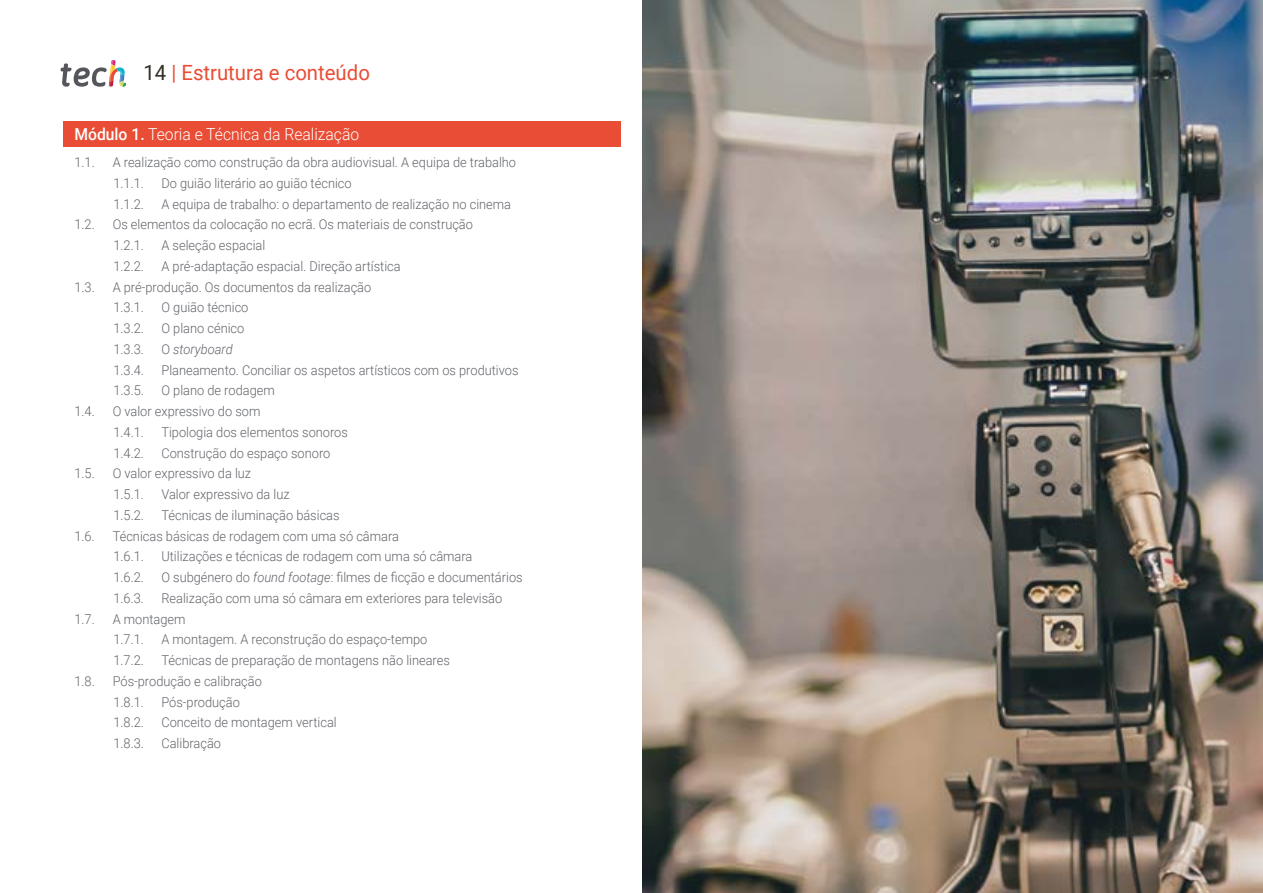
<style>
.page{position:relative;width:1263px;height:893px;background:#fff}
.page>*{position:absolute;margin:0;border:0;box-sizing:border-box;transform-origin:0 0}
.t1{font:21px "Roboto";color:#e94d35}
.t2{font:300 16.5px "Roboto";color:#fff;scale:.95 1}
.t3{font:300 13.5px/20.7px "Roboto";color:#61646a;scale:.95 1}
.t4{font:italic 300 13.5px "Roboto";color:#61646a;scale:.95 1}
.s1{color:#312e20}
.s2{font-weight:500}
.s3{font-style:normal}
.s4{font-style:italic}
</style>
<div class="page">
<img style="left:642px;top:0;width:621px;height:893px">
<svg style="left:61px;top:60px;width:65px;height:27px"></svg>
<div style="left:63px;top:121px;width:558px;height:25px;background:#e94d35"></div>
<h1 class="t1" style="left:144px;top:57px;width:228px"><span class="s1">14</span> | Estrutura e conteúdo</h1>
<p class="t2" style="left:74px;top:123px;width:301px"><span class="s2">Módulo 1.</span> Teoria e Técnica da Realização</p>
<p class="t3" style="left:74px;top:151px;width:23px">1.1.</p>
<p class="t3" style="left:113px;top:151px;width:426px">A realização como construção da obra audiovisual. A equipa de trabalho<br>1.1.1.</p>
<p class="t3" style="left:161px;top:172px;width:202px">Do guião literário ao guião técnico</p>
<p class="t3" style="left:113px;top:193px;width:34px">1.1.2.</p>
<p class="t3" style="left:161px;top:193px;width:370px">A equipa de trabalho: o departamento de realização no cinema</p>
<p class="t3" style="left:74px;top:214px;width:23px">1.2.</p>
<p class="t3" style="left:113px;top:214px;width:381px">Os elementos da colocação no ecrã. Os materiais de construção<br>1.2.1.</p>
<p class="t3" style="left:161px;top:234px;width:111px">A seleção espacial</p>
<p class="t3" style="left:113px;top:255px;width:34px">1.2.2.</p>
<p class="t3" style="left:161px;top:255px;width:253px">A pré-adaptação espacial. Direção artística</p>
<p class="t3" style="left:74px;top:276px;width:23px">1.3.</p>
<p class="t3" style="left:113px;top:276px;width:274px">A pré-produção. Os documentos da realização<br>1.3.1.</p>
<p class="t3" style="left:161px;top:297px;width:93px">O guião técnico</p>
<p class="t3" style="left:113px;top:317px;width:34px">1.3.2.</p>
<p class="t3" style="left:161px;top:317px;width:89px">O plano cénico</p>
<p class="t3" style="left:113px;top:338px;width:34px">1.3.3.</p>
<p class="t4" style="left:161px;top:340px;width:77px"><span class="s3">O</span> storyboard</p>
<p class="t3" style="left:113px;top:359px;width:34px">1.3.4.</p>
<p class="t3" style="left:161px;top:359px;width:377px">Planeamento. Conciliar os aspetos artísticos com os produtivos</p>
<p class="t3" style="left:113px;top:380px;width:34px">1.3.5.</p>
<p class="t3" style="left:161px;top:380px;width:121px">O plano de rodagem</p>
<p class="t3" style="left:74px;top:400px;width:23px">1.4.</p>
<p class="t3" style="left:113px;top:400px;width:157px">O valor expressivo do som<br>1.4.1.</p>
<p class="t3" style="left:161px;top:421px;width:198px">Tipologia dos elementos sonoros</p>
<p class="t3" style="left:113px;top:442px;width:34px">1.4.2.</p>
<p class="t3" style="left:161px;top:442px;width:179px">Construção do espaço sonoro</p>
<p class="t3" style="left:74px;top:463px;width:23px">1.5.</p>
<p class="t3" style="left:113px;top:463px;width:147px">O valor expressivo da luz<br>1.5.1.</p>
<p class="t3" style="left:161px;top:483px;width:137px">Valor expressivo da luz</p>
<p class="t3" style="left:113px;top:504px;width:34px">1.5.2.</p>
<p class="t3" style="left:161px;top:504px;width:189px">Técnicas de iluminação básicas</p>
<p class="t3" style="left:74px;top:525px;width:23px">1.6.</p>
<p class="t3" style="left:113px;top:525px;width:303px">Técnicas básicas de rodagem com uma só câmara<br>1.6.1.</p>
<p class="t3" style="left:161px;top:546px;width:329px">Utilizações e técnicas de rodagem com uma só câmara</p>
<p class="t3" style="left:113px;top:566px;width:34px">1.6.2.</p>
<p class="t3" style="left:161px;top:566px;width:382px">O subgénero do <span class="s4">found footage</span>: filmes de ficção e documentários</p>
<p class="t3" style="left:113px;top:587px;width:34px">1.6.3.</p>
<p class="t3" style="left:161px;top:587px;width:360px">Realização com uma só câmara em exteriores para televisão</p>
<p class="t3" style="left:74px;top:608px;width:23px">1.7.</p>
<p class="t3" style="left:113px;top:608px;width:78px">A montagem<br>1.7.1.</p>
<p class="t3" style="left:161px;top:629px;width:281px">A montagem. A reconstrução do espaço-tempo</p>
<p class="t3" style="left:113px;top:649px;width:34px">1.7.2.</p>
<p class="t3" style="left:161px;top:649px;width:305px">Técnicas de preparação de montagens não lineares</p>
<p class="t3" style="left:74px;top:670px;width:23px">1.8.</p>
<p class="t3" style="left:113px;top:670px;width:159px">Pós-produção e calibração<br>1.8.1.</p>
<p class="t3" style="left:161px;top:691px;width:84px">Pós-produção</p>
<p class="t3" style="left:113px;top:712px;width:34px">1.8.2.</p>
<p class="t3" style="left:161px;top:712px;width:186px">Conceito de montagem vertical</p>
<p class="t3" style="left:113px;top:732px;width:34px">1.8.3.</p>
<p class="t3" style="left:161px;top:732px;width:64px">Calibração</p>
</div>
